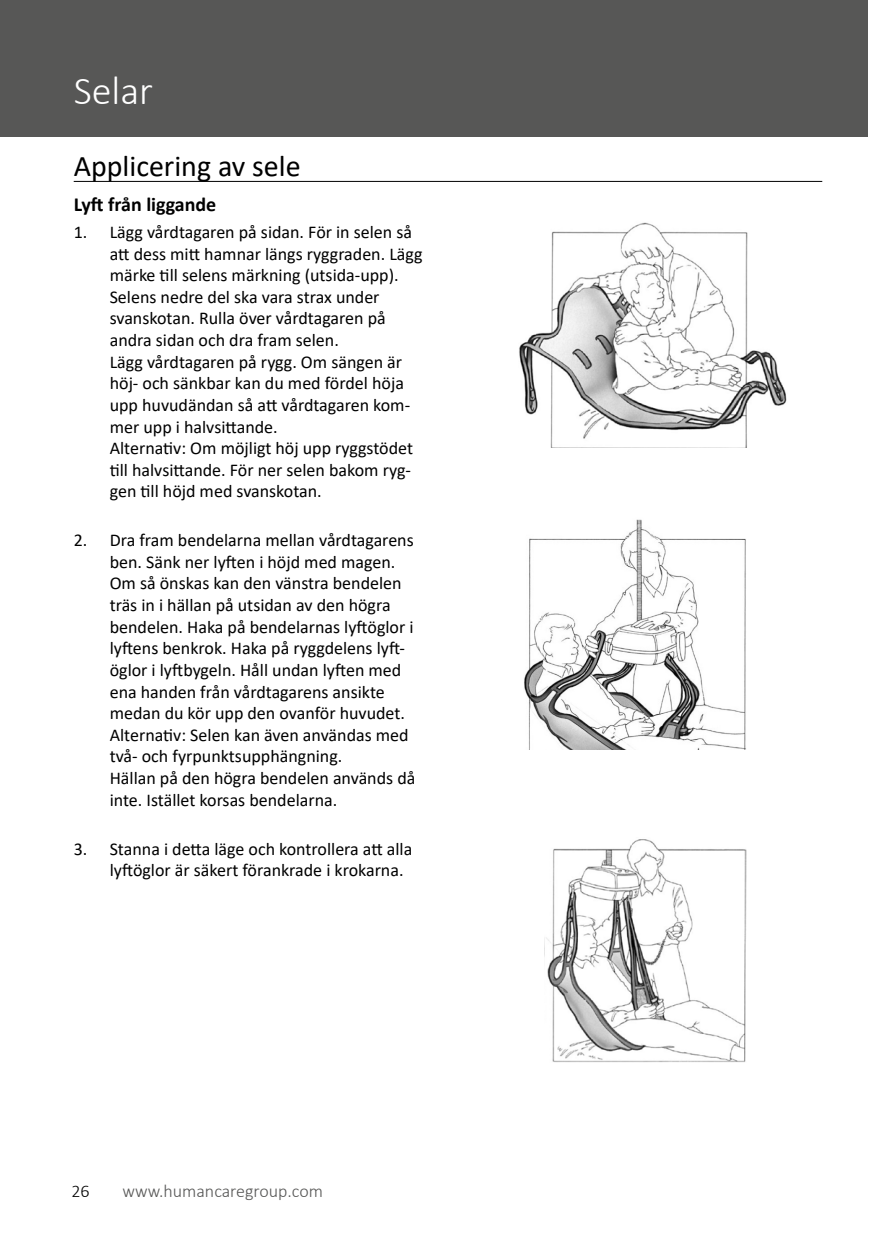
<style>
.page{position:relative;width:896px;height:1248px;background:#fff}
.page>*{position:absolute;margin:0;border:0;box-sizing:border-box;transform-origin:0 0}
.t1{font:300 40px "Calibri";color:#fff}
.t2{font:30px "Calibri";color:#000}
.t3{font:700 20px "Calibri";color:#000}
.t4{font:18px/21.6px "Calibri";color:#000}
.t5{font:300 18px "Calibri";color:#575756}
.t6{font:300 18px "Calibri";color:#000}
</style>
<div class="page">
<div style="left:0;top:0;width:867px;height:136px;background:#575756"></div>
<img style="left:519px;top:222px;width:268px;height:225px">
<img style="left:524px;top:519px;width:222px;height:230px">
<img style="left:546px;top:839px;width:201px;height:223px">
<hr style="left:74px;top:181px;width:748px;height:1px;background:#000">
<h1 class="t1" style="left:74px;top:66px;width:81px">Selar</h1>
<h2 class="t2" style="left:74px;top:145px;width:228px">Applicering av sele</h2>
<p class="t3" style="left:74px;top:190px;width:144px">Lyft från liggande</p>
<p class="t4" style="left:110px;top:221px;width:314px;text-indent:-36px">1. Lägg vårdtagaren på sidan. För in selen så att dess mitt hamnar längs ryggraden. Lägg märke till selens märkning (utsida-upp).<br>Selens nedre del ska vara strax under svanskotan. Rulla över vårdtagaren på andra sidan och dra fram selen.<br>Lägg vårdtagaren på rygg. Om sängen är höj- och sänkbar kan du med fördel höja upp huvudändan så att vårdtagaren kom&shy;mer upp i halvsittande.<br>Alternativ: Om möjligt höj upp ryggstödet till halvsittande. För ner selen bakom ryg&shy;gen till höjd med svanskotan.</p>
<p class="t4" style="left:110px;top:529px;width:307px;text-indent:-36px">2. Dra fram bendelarna mellan vårdtagarens ben. Sänk ner lyften i höjd med magen.<br>Om så önskas kan den vänstra bendelen träs in i hällan på utsidan av den högra bendelen. Haka på bendelarnas lyftöglor i lyftens benkrok. Haka på ryggdelens lyft&shy;öglor i lyftbygeln. Håll undan lyften med ena handen från vårdtagarens ansikte medan du kör upp den ovanför huvudet.<br>Alternativ: Selen kan även användas med två- och fyrpunktsupphängning.<br>Hällan på den högra bendelen används då inte. Istället korsas bendelarna.</p>
<p class="t4" style="left:110px;top:837px;width:304px;text-indent:-36px">3. Stanna i detta läge och kontrollera att alla lyftöglor är säkert förankrade i krokarna.</p>
<p class="t6" style="left:71px;top:1179px;width:20px">26</p>
<p class="t5" style="left:122px;top:1179px;width:202px">www.humancaregroup.com</p>
</div>
